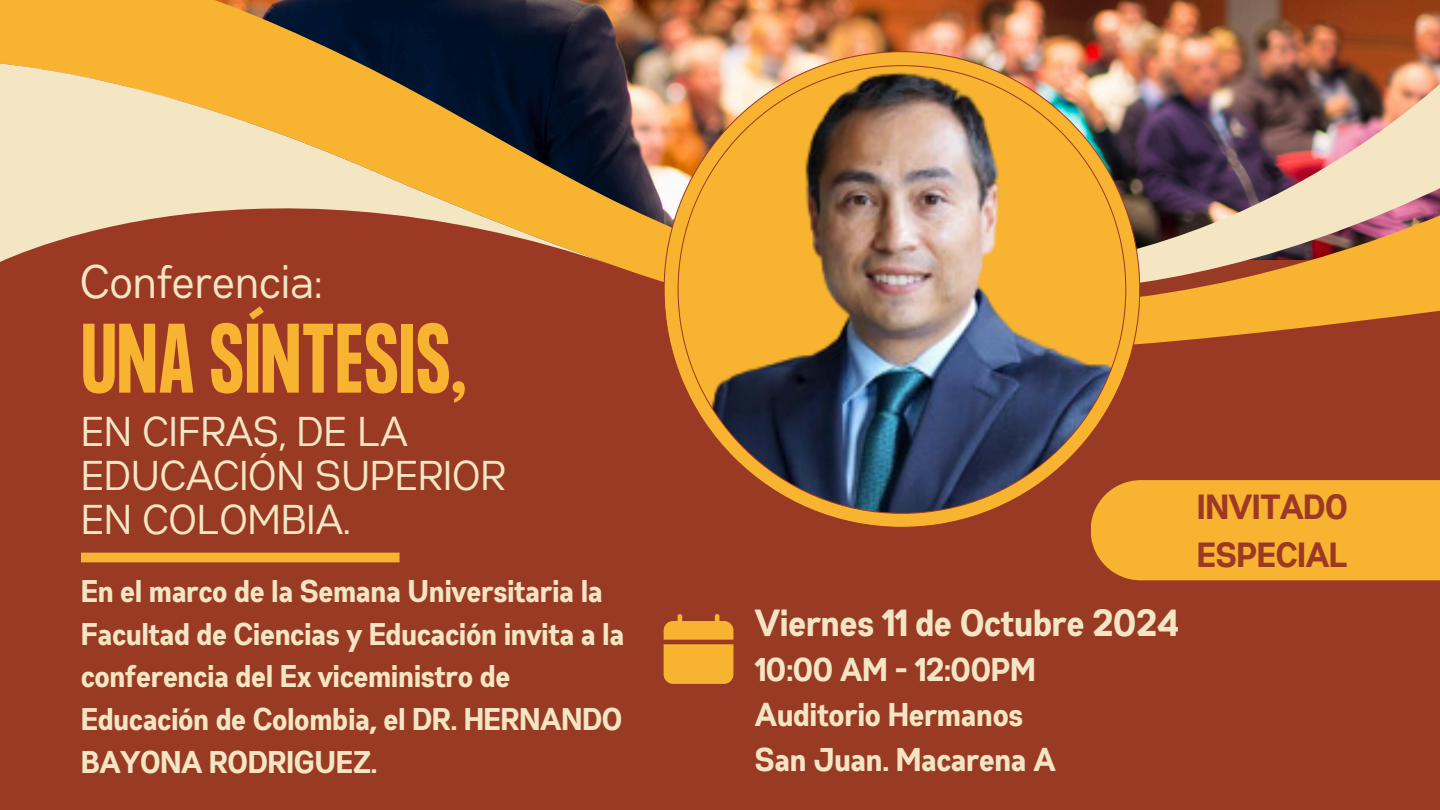
<style>
.page{position:relative;width:1440px;height:810px;background:#993a25}
.page>*{position:absolute;margin:0;border:0;box-sizing:border-box;transform-origin:0 0}
.t1{font:700 86.2px "Formula Condensed";color:#f8b331}
.t2{font:46.9px "Gabriel Sans Cond";color:#f4e6c2}
.t3{font:41.6px/44.2px "Gabriel Sans Cond";color:#f4e6c2}
.t4{font:700 37.8px "Gabriel Sans Cond";color:#f4e6c2}
.t5{font:700 34.9px/48.1px "Gabriel Sans Cond";color:#9c3925}
.t6{font:700 32.9px/44.6px "Gabriel Sans Cond";color:#f4e6c2}
.t7{font:700 31.4px/42.7px "Gabriel Sans Cond";color:#f4e6c2}
</style>
<div class="page">
<img style="left:0;top:0;width:1440px;height:282px">
<img style="left:1140px;top:73px;width:300px;height:271px">
<svg style="left:0;top:62px;width:620px;height:206px"></svg>
<div style="left:81px;top:553px;width:319px;height:9px;background:#f8b331"></div>
<svg style="left:664px;top:614px;width:69px;height:70px"></svg>
<div style="left:1091px;top:480px;width:349px;height:100px;background:#f8b331"></div>
<img style="left:664px;top:51px;width:476px;height:477px">
<h5 class="t2" style="left:81px;top:261px;width:244px">Conferencia:</h5>
<p class="t1" style="left:81px;top:315px;width:387px">UNA SÍNTESIS,</p>
<h2 class="t3" style="left:82px;top:412px;width:426px">EN CIFRAS, DE LA<br>EDUCACIÓN SUPERIOR<br>EN COLOMBIA.</h2>
<h1 class="t7" style="left:82px;top:571px;width:545px">En el marco de la Semana Universitaria la Facultad de Ciencias y Educación invita a la conferencia del Ex viceministro de Educación de Colombia, el DR. HERNANDO BAYONA RODRIGUEZ.</h1>
<p class="t4" style="left:756px;top:606px;width:426px">Viernes 11 de Octubre 2024</p>
<h3 class="t6" style="left:756px;top:650px;width:302px">10:00 AM - 12:00PM<br>Auditorio Hermanos<br>San Juan. Macarena A</h3>
<p class="t5" style="left:1198px;top:485px;width:153px">INVITADO<br>ESPECIAL</p>
</div>
